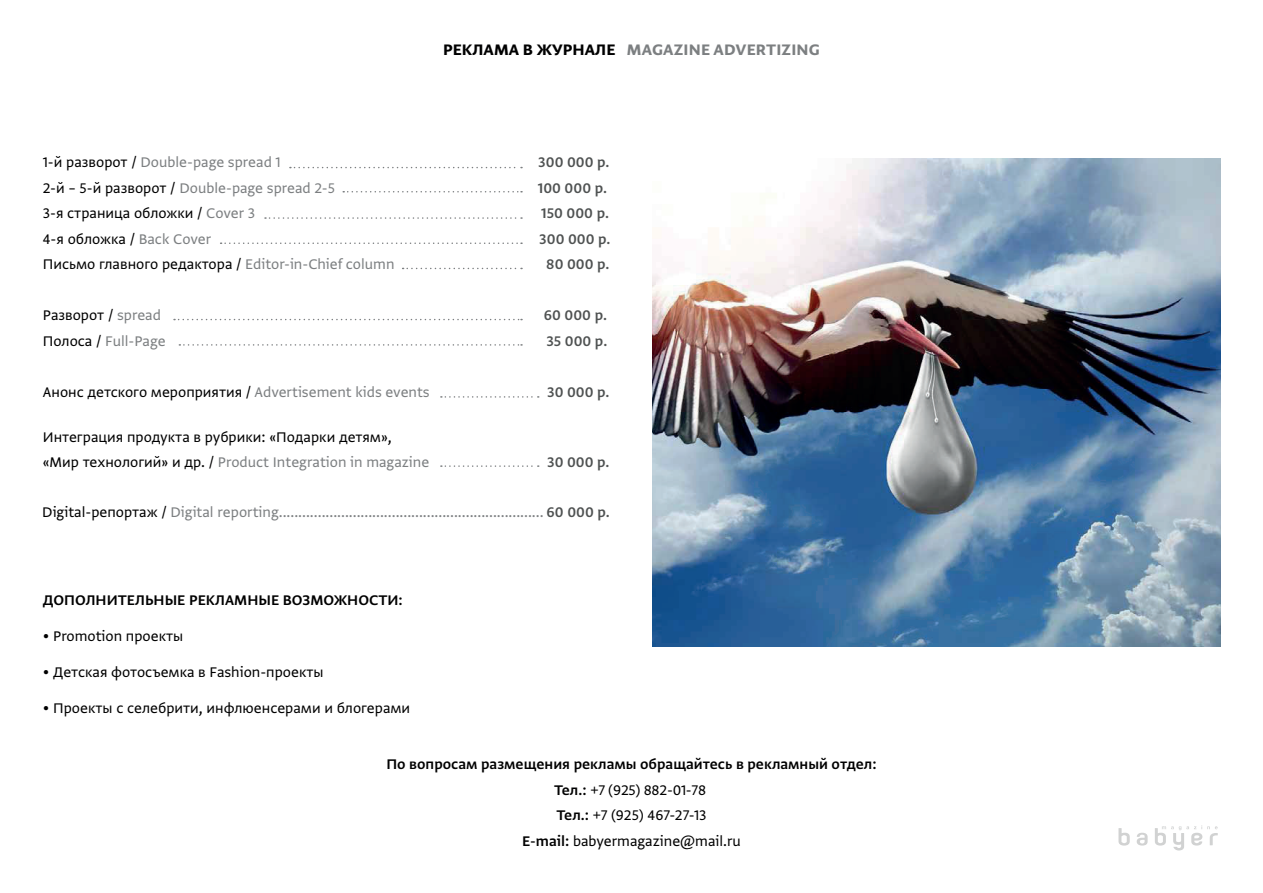
<style>
.page{position:relative;width:1263px;height:893px;background:#fff}
.page>*{position:absolute;margin:0;border:0;box-sizing:border-box;transform-origin:0 0}
.t1{font:18px "Greta Sans Pro Bld";letter-spacing:.005em;color:#7c7f81}
.t2{font:16.5px/25.5px "Greta Sans Pro";color:#000001}
.t3{font:16.5px "Greta Sans Pro";color:#7c7f81}
.t4{font:16.5px "Greta Sans Pro Sm Bld";color:#000001}
.t5{font:16.5px/25.5px "Greta Sans Pro Sm Bld";color:#4f5252;text-align:center}
.s1{color:#000001}
.s2{color:#7c7f81}
.s3{font-family:"Greta Sans Pro Sm Bld";color:#4f5252}
.s4{font-family:"Greta Sans Pro Sm Bld"}
</style>
<div class="page">
<svg style="left:1118px;top:825px;width:100px;height:25px"></svg>
<img style="left:653px;top:159px;width:567px;height:487px">
<svg style="left:290px;top:167px;width:232px;height:1px"></svg>
<svg style="left:179px;top:344px;width:343px;height:2px"></svg>
<svg style="left:265px;top:217px;width:257px;height:2px"></svg>
<svg style="left:221px;top:242px;width:301px;height:2px"></svg>
<svg style="left:343px;top:191px;width:179px;height:1px"></svg>
<svg style="left:174px;top:319px;width:348px;height:1px"></svg>
<svg style="left:441px;top:396px;width:98px;height:2px"></svg>
<svg style="left:403px;top:268px;width:119px;height:1px"></svg>
<svg style="left:441px;top:465px;width:98px;height:2px"></svg>
<p class="t1" style="left:443px;top:37px;width:378px"><span class="s1">РЕКЛАМА В ЖУРНАЛЕ</span> MAGAZINE ADVERTIZING</p>
<p class="t2" style="left:43px;top:148px;width:353px">1-й разворот / <span class="s2">Double-page spread 1<br></span>2-й – 5-й разворот / <span class="s2">Double-page spread 2-5<br></span>3-я страница обложки / <span class="s2">Cover 3<br></span>4-я обложка / <span class="s2">Back Cover<br></span>Письмо главного редактора / <span class="s2">Editor-in-Chief column</span></p>
<p class="t2" style="left:43px;top:301px;width:124px">Разворот / <span class="s2">spread<br></span>Полоса / <span class="s2">Full-Page</span></p>
<p class="t2" style="left:43px;top:378px;width:388px">Анонс детского мероприятия / <span class="s2">Advertisement kids events</span></p>
<p class="t2" style="left:43px;top:423px;width:388px">Интеграция продукта в рубрики: «Подарки детям», «Мир технологий» и др. / <span class="s2">Product Integration in magazine</span></p>
<p class="t3" style="left:42px;top:500px;width:569px"><span class="s1">Digital-репортаж /</span> Digital reporting.................................................................... <span class="s3">60 000 р.</span></p>
<p class="t5" style="left:538px;top:148px;width:74px">300 000 р.<br>100 000 р.<br>150 000 р.<br>300 000 р.<br>80 000 р.</p>
<p class="t5" style="left:544px;top:301px;width:65px;text-align:left">60 000 р.<br>35 000 р.</p>
<p class="t5" style="left:547px;top:378px;width:64px">30 000 р.</p>
<p class="t5" style="left:547px;top:448px;width:64px">30 000 р.</p>
<p class="t4" style="left:43px;top:587px;width:361px">ДОПОЛНИТЕЛЬНЫЕ РЕКЛАМНЫЕ ВОЗМОЖНОСТИ:</p>
<p class="t2" style="left:43px;top:621px;width:142px">• Promotion проекты</p>
<p class="t2" style="left:43px;top:657px;width:282px">• Детская фотосъемка в Fashion-проекты</p>
<p class="t2" style="left:43px;top:693px;width:369px">• Проекты с селебрити, инфлюенсерами и блогерами</p>
<p class="t4" style="left:386px;top:752px;width:492px">По вопросам размещения рекламы обращайтесь в рекламный отдел:</p>
<p class="t2" style="left:522px;top:776px;width:220px;text-align:center"><span class="s4">Тел.:</span> +7 (925) 882-01-78<br><span class="s4">Тел.:</span> +7 (925) 467-27-13<br><span class="s4">E-mail:</span> babyermagazine@mail.ru</p>
</div>
